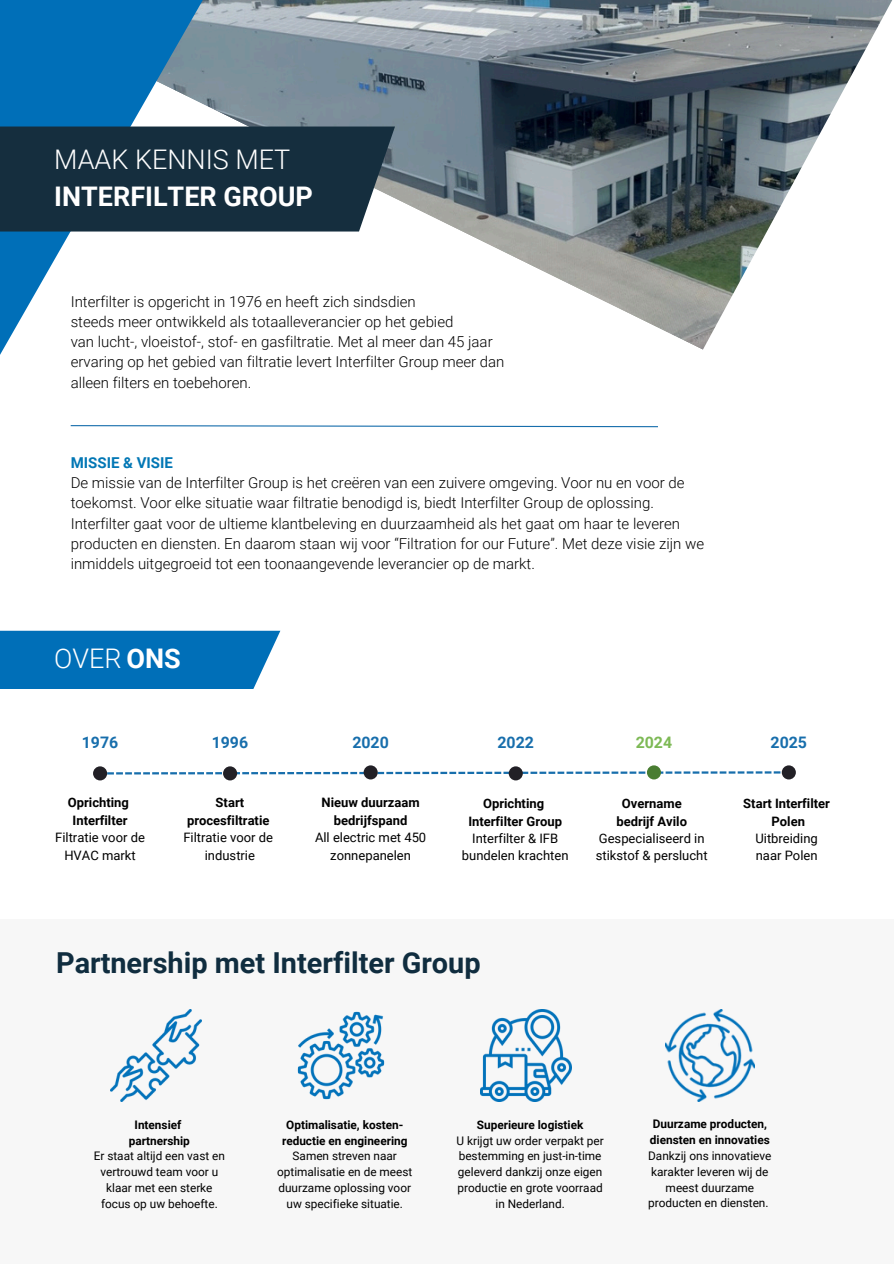
<style>
.page{position:relative;width:894px;height:1264px;background:#fff}
.page>*{position:absolute;margin:0;border:0;box-sizing:border-box;transform-origin:0 0}
.t1{font:700 28.8px "Roboto";color:#102d3f}
.t2{font:300 27px "Roboto";color:#fff}
.t3{font:700 27px "Roboto";color:#fff}
.t4{font:700 15.9px "Roboto";color:#176eac}
.t5{font:700 15.9px "Roboto";color:#7db955}
.t6{font:300 15px/20.2px "Roboto";color:#000}
.t7{font:13.05px/17.4px "Roboto";color:#000;text-align:center}
.t8{font:700 13.05px/17.5px "Roboto";color:#000;text-align:center}
.t9{font:11.85px/15.8px "Roboto";color:#000;text-align:center}
.t10{font:700 11.85px/15.8px "Roboto";color:#000;text-align:center}
.s1{font-weight:700;color:#0277b5}
.s2{font-weight:700}
</style>
<div class="page">
<img style="left:206px;top:0;width:493px;height:42px">
<svg style="left:206px;top:42px;width:493px;height:590px"></svg>
<div style="left:0;top:919px;width:893px;height:344px;background:#f7f7f7"></div>
<svg style="left:0;top:0;width:206px;height:355px"></svg>
<svg style="left:699px;top:0;width:193px;height:350px"></svg>
<div style="left:0;top:630px;width:280px;height:59px;background:#006fb8"></div>
<img style="left:110px;top:1009px;width:91px;height:92px">
<img style="left:297px;top:1011px;width:88px;height:88px">
<img style="left:480px;top:1009px;width:92px;height:92px">
<img style="left:665px;top:1009px;width:89px;height:92px">
<svg style="left:70px;top:424px;width:589px;height:4px"></svg>
<div style="left:0;top:126px;width:395px;height:105px;background:#152e3e"></div>
<svg style="left:107px;top:771px;width:673px;height:3px"></svg>
<div style="left:93px;top:766px;width:14px;height:14px;background:#222026;border-radius:50%"></div>
<div style="left:223px;top:766px;width:14px;height:14px;background:#222026;border-radius:50%"></div>
<div style="left:363px;top:765px;width:14px;height:14px;background:#222026;border-radius:50%"></div>
<div style="left:508px;top:766px;width:14px;height:14px;background:#222026;border-radius:50%"></div>
<div style="left:781px;top:765px;width:14px;height:14px;background:#222026;border-radius:50%"></div>
<div style="left:646px;top:765px;width:14px;height:14px;background:#497d32;border-radius:50%"></div>
<p class="t2" style="left:54px;top:144px;width:237px">MAAK KENNIS MET</p>
<h2 class="t3" style="left:54px;top:181px;width:260px">INTERFILTER GROUP</h2>
<h1 class="t6" style="left:71px;top:291px;width:435px">Interfilter is opgericht in 1976 en heeft zich sindsdien<br>steeds meer ontwikkeld als totaalleverancier op het gebied<br>van lucht-, vloeistof-, stof- en gasfiltratie. Met al meer dan 45 jaar ervaring op het gebied van filtratie levert Interfilter Group meer dan alleen filters en toebehoren.</h1>
<h5 class="t6" style="left:71px;top:452px;width:634px"><span class="s1">MISSIE &amp; VISIE<br></span>De missie van de Interfilter Group is het creëren van een zuivere omgeving. Voor nu en voor de toekomst. Voor elke situatie waar filtratie benodigd is, biedt Interfilter Group de oplossing.<br>Interfilter gaat voor de ultieme klantbeleving en duurzaamheid als het gaat om haar te leveren producten en diensten. En daarom staan wij voor “Filtration for our Future”. Met deze visie zijn we inmiddels uitgegroeid tot een toonaangevende leverancier op de markt.</h5>
<p class="t2" style="left:54px;top:643px;width:128px">OVER <span class="s2">ONS</span></p>
<p class="t4" style="left:82px;top:733px;width:38px">1976</p>
<p class="t4" style="left:211px;top:733px;width:38px">1996</p>
<p class="t4" style="left:352px;top:733px;width:38px">2020</p>
<p class="t4" style="left:497px;top:733px;width:38px">2022</p>
<p class="t4" style="left:770px;top:733px;width:38px">2025</p>
<h3 class="t5" style="left:635px;top:733px;width:38px">2024</h3>
<p class="t8" style="left:68px;top:793px;width:63px">Oprichting</p>
<p class="t8" style="left:73px;top:811px;width:56px">Interfilter</p>
<p class="t7" style="left:55px;top:829px;width:91px">Filtratie voor de</p>
<p class="t7" style="left:64px;top:846px;width:73px">HVAC markt</p>
<p class="t8" style="left:215px;top:793px;width:30px">Start</p>
<p class="t8" style="left:187px;top:811px;width:84px">procesfiltratie</p>
<p class="t7" style="left:183px;top:829px;width:91px">Filtratie voor de</p>
<p class="t7" style="left:205px;top:846px;width:52px">industrie</p>
<p class="t8" style="left:321px;top:793px;width:100px">Nieuw duurzaam bedrijfspand</p>
<p class="t7" style="left:315px;top:828px;width:113px">All electric met 450 zonnepanelen</p>
<p class="t8" style="left:483px;top:795px;width:63px">Oprichting</p>
<p class="t8" style="left:468px;top:812px;width:95px">Interfilter Group</p>
<p class="t7" style="left:462px;top:829px;width:108px">Interfilter &amp; IFB bundelen krachten</p>
<p class="t8" style="left:621px;top:795px;width:61px">Overname</p>
<p class="t8" style="left:616px;top:812px;width:72px">bedrijf Avilo</p>
<p class="t7" style="left:595px;top:829px;width:113px;text-align:left">Gespecialiseerd in stikstof &amp; perslucht</p>
<p class="t1" style="left:56px;top:946px;width:426px">Partnership met Interfilter Group</p>
<p class="t8" style="left:743px;top:795px;width:88px">Start Interfilter</p>
<p class="t8" style="left:771px;top:812px;width:35px">Polen</p>
<p class="t7" style="left:755px;top:829px;width:64px">Uitbreiding</p>
<p class="t7" style="left:755px;top:847px;width:63px">naar Polen</p>
<h5 class="t10" style="left:134px;top:1116px;width:48px">Intensief</h5>
<h2 class="t10" style="left:129px;top:1132px;width:62px">partnership</h2>
<h1 class="t9" style="left:94px;top:1148px;width:133px">Er staat altijd een vast en vertrouwd team voor u klaar met een sterke focus op uw behoefte.</h1>
<h4 class="t10" style="left:282px;top:1116px;width:127px">Optimalisatie, kosten&shy;reductie en engineering</h4>
<h4 class="t9" style="left:277px;top:1148px;width:137px">Samen streven naar optimalisatie en de meest duurzame oplossing voor uw specifieke situatie.</h4>
<h4 class="t10" style="left:477px;top:1116px;width:108px">Superieure logistiek</h4>
<h4 class="t9" style="left:456px;top:1132px;width:148px">U krijgt uw order verpakt per bestemming en just-in-time geleverd dankzij onze eigen productie en grote voorraad in Nederland.</h4>
<h4 class="t10" style="left:649px;top:1116px;width:121px;text-align:left">Duurzame producten, diensten en innovaties</h4>
<h4 class="t9" style="left:648px;top:1148px;width:125px">Dankzij ons innovatieve karakter leveren wij de meest duurzame producten en diensten.</h4>
</div>
